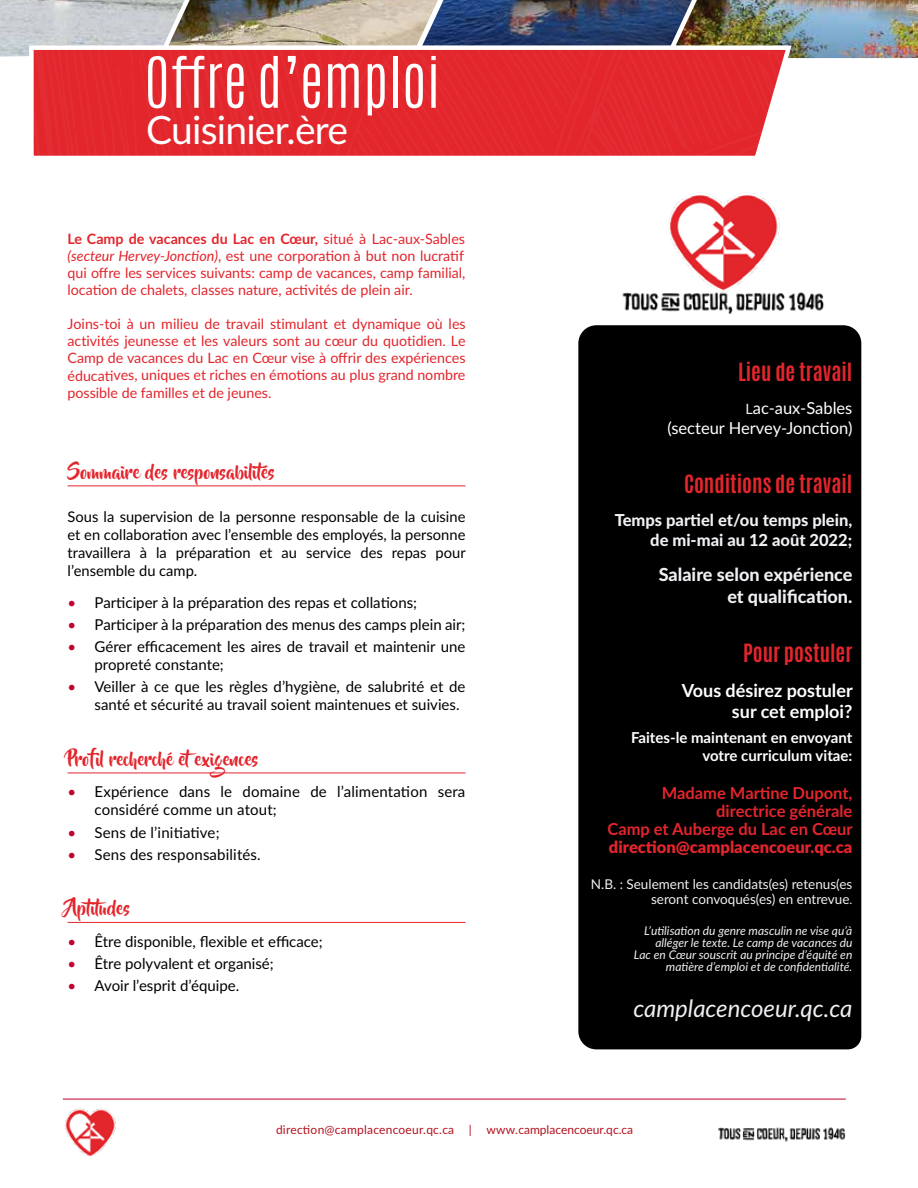
<style>
.page{position:relative;width:918px;height:1188px;background:#fff}
.page>*{position:absolute;margin:0;border:0;box-sizing:border-box;transform-origin:0 0}
.t1{font:300 59.55px "Antonio";color:#fff}
.t2{font:39px "Lato";letter-spacing:-.02em;color:#fff}
.t3{font:italic 24px "Lato";color:#f0f0f4}
.t4{font:700 21px "Antonio";color:#e3252c}
.t5{font:18px "Beyond The Mountains";color:#e3252c}
.t6{font:800 18px/21.6px "Lato";color:#f0f0f4;text-align:right}
.t7{font:700 18px/21.6px "Lato";color:#fff;text-align:right}
.t8{font:700 16.5px/18px "Lato";color:#e3252c;text-align:right}
.t9{font:800 16.5px/19.8px "Lato";color:#f0f0f4;text-align:right}
.t10{font:16.5px/19.8px "Lato";color:#fff;text-align:right}
.t11{font:900 16.5px "Lato";color:#e3252c}
.t12{font:15px/18px "Lato";color:#000}
.t13{font:700 15px/18px "Lato";color:#fff;text-align:right}
.t14{font:14.7px/18px "Lato";color:#000;text-align:justify}
.t15{font:14.25px/17.1px "Lato";color:#e3252c;text-align:justify}
.t16{font:13.5px/15px "Lato";color:#f0f0f4;text-align:right}
.t17{font:italic 12px/12px "Lato";color:#f0f0f4;text-align:right}
.t18{font:12px "Lato";letter-spacing:.02em;color:#b5121f}
.s1{font-weight:700}
.s2{font-style:italic}
.s3{color:#c10230}
.s4{font-size:14.25px;color:#f0f0f4}
.s5{font-size:12px}
</style>
<div class="page">
<img style="left:795px;top:0;width:123px;height:59px">
<img style="left:527px;top:0;width:268px;height:43px">
<svg style="left:0;top:0;width:154px;height:57px;background:#c7cbcf"></svg>
<img style="left:154px;top:0;width:373px;height:43px">
<svg style="left:27px;top:43px;width:768px;height:113px;background:#e33a40"></svg>
<img style="left:622px;top:192px;width:202px;height:122px">
<div style="left:578px;top:325px;width:283px;height:724px;background:#000"></div>
<hr style="left:63px;top:1099px;width:783px;height:1px;background:#c10230">
<img style="left:718px;top:1127px;width:128px;height:15px">
<img style="left:65px;top:1108px;width:51px;height:47px">
<hr style="left:68px;top:486px;width:397px;height:1px;background:#e3252c">
<hr style="left:68px;top:773px;width:397px;height:1px;background:#e3252c">
<hr style="left:68px;top:922px;width:397px;height:1px;background:#e3252c">
<h1 class="t1" style="left:144px;top:40px;width:298px">Offre d’emploi</h1>
<h2 class="t2" style="left:146px;top:102px;width:203px">Cuisinier.ère</h2>
<p class="t15" style="left:68px;top:229px;width:400px"><span class="s1">Le Camp de vacances du Lac en Cœur,</span> situé à Lac-aux-Sables <span class="s2">(secteur Hervey-Jonction)</span>, est une corporation à but non lucratif qui offre les services suivants: camp de vacances, camp familial, location de chalets, classes nature, activités de plein air.</p>
<p class="t15" style="left:68px;top:315px;width:400px">Joins-toi à un milieu de travail stimulant et dynamique où les activités jeunesse et les valeurs sont au cœur du quotidien. Le Camp de vacances du Lac en Cœur vise à offrir des expériences éducatives, uniques et riches en émotions au plus grand nombre possible de familles et de jeunes.</p>
<p class="t5" style="left:68px;top:462px;width:209px">Sommaire des responsabilités</p>
<p class="t14" style="left:68px;top:507px;width:400px">Sous la supervision de la personne responsable de la cuisine et en collaboration avec l’ensemble des employés, la personne travaillera à la préparation et au service des repas pour l’ensemble du camp.</p>
<p class="t12" style="left:68px;top:592px;width:351px"><span class="s3">•</span> Participer à la préparation des repas et collations;</p>
<p class="t12" style="left:68px;top:615px;width:399px"><span class="s3">•</span> Participer à la préparation des menus des camps plein air;</p>
<p class="t12" style="left:95px;top:637px;width:372px;text-indent:-27px"><span class="s3">•</span> Gérer efficacement les aires de travail et maintenir une propreté constante;</p>
<p class="t12" style="left:95px;top:677px;width:372px;text-indent:-27px"><span class="s3">•</span> Veiller à ce que les règles d’hygiène, de salubrité et de santé et sécurité au travail soient maintenues et suivies.</p>
<p class="t5" style="left:68px;top:749px;width:193px">Profil recherché etexigences</p>
<p class="t12" style="left:95px;top:782px;width:372px;text-indent:-27px"><span class="s3">•</span> Expérience dans le domaine de l’alimentation sera considéré comme un atout;</p>
<p class="t12" style="left:68px;top:823px;width:154px"><span class="s3">•</span> Sens de l’initiative;</p>
<p class="t12" style="left:68px;top:845px;width:195px"><span class="s3">•</span> Sens des responsabilités.</p>
<p class="t5" style="left:68px;top:899px;width:64px">Aptitudes</p>
<p class="t12" style="left:68px;top:932px;width:257px"><span class="s3">•</span> Être disponible, flexible et efficace;</p>
<p class="t12" style="left:68px;top:954px;width:208px"><span class="s3">•</span> Être polyvalent et organisé;</p>
<p class="t12" style="left:68px;top:976px;width:173px"><span class="s3">•</span> Avoir l’esprit d’équipe.</p>
<h3 class="t4" style="left:738px;top:356px;width:116px">Lieu de travail</h3>
<p class="t10" style="left:667px;top:398px;width:187px"><span class="s4">L</span>ac-aux-Sables<br>(secteur Hervey-Jonction)</p>
<h3 class="t4" style="left:684px;top:468px;width:170px">Conditions de travail</h3>
<p class="t9" style="left:615px;top:510px;width:239px">Temps partiel et/ou temps plein, de mi-mai au 12 août 2022;</p>
<p class="t6" style="left:659px;top:563px;width:195px">Salaire selon expérience et qualification.</p>
<h3 class="t4" style="left:743px;top:637px;width:111px">Pour postuler</h3>
<p class="t7" style="left:682px;top:679px;width:172px">Vous désirez postuler sur cet emploi?</p>
<p class="t13" style="left:631px;top:728px;width:223px">Faites-le maintenant en envoyant votre curriculum vitae:</p>
<p class="t8" style="left:607px;top:784px;width:247px">Madame Martine Dupont, directrice générale<br>Camp et Auberge du Lac en Cœur</p>
<p class="t11" style="left:609px;top:835px;width:245px">direction@camplacencoeur.qc.ca</p>
<p class="t16" style="left:591px;top:876px;width:263px">N.B. : Seulement les candidats(es) retenus(es seront convoqués(es) en entrevue<span class="s5">.</span></p>
<p class="t17" style="left:634px;top:925px;width:220px">L’utilisation du genre masculin ne vise qu’à alléger le texte. Le camp de vacances du<br>Lac en Cœur souscrit au principe d’équité en matière d’emploi et de confidentialité.</p>
<h3 class="t3" style="left:633px;top:991px;width:221px">camplacencoeur.qc.ca</h3>
<p class="t18" style="left:276px;top:1121px;width:359px">direction@camplacencoeur.qc.ca | www.camplacencoeur.qc.ca</p>
</div>
